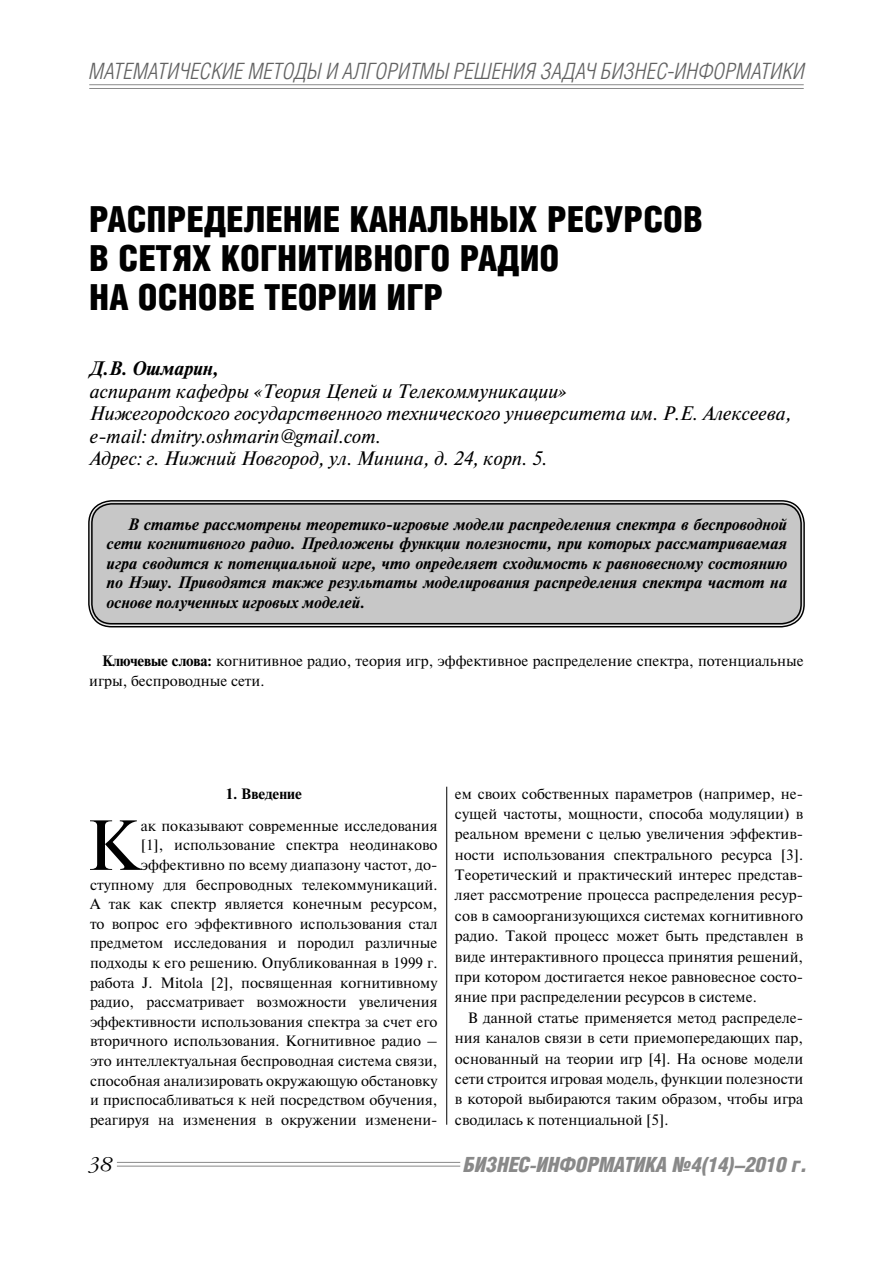
<style>
.page{position:relative;width:893px;height:1263px;background:#fff}
.page>*{position:absolute;margin:0;border:0;box-sizing:border-box;transform-origin:0 0}
.t1{font:70.65px "Newton C";color:#000}
.t2{font:900 36px/39px "Helios Cond";color:#000}
.t3{font:italic 300 22.5px "Helios Cond";letter-spacing:.01em;color:#626262}
.t4{font:italic 900 21px "Helios Cond";letter-spacing:-.01em;color:#898989}
.t5{font:italic 19.5px/22.5px "Newton C";color:#000}
.t6{font:italic 700 19.5px "Newton C";color:#000}
.t7{font:italic 300 19.5px "Garamond C";color:#000}
.t8{font:italic 700 16.5px/19.5px "Newton C";color:#000;text-align:justify}
.t9{font:15px/19.6px "Newton C";color:#000;text-align:justify}
.t10{font:700 15px "Newton C";color:#000}
.s1{font-weight:700}
</style>
<div class="page">
<hr style="left:89px;top:84px;width:715px;height:1px;background:#898989">
<hr style="left:89px;top:88px;width:715px;height:1px;background:#898989">
<hr style="left:117px;top:1162px;width:343px;height:1px;background:#898989">
<hr style="left:117px;top:1166px;width:343px;height:1px;background:#898989">
<div style="left:90px;top:502px;width:712px;height:123px;background:#c7c7c7;border-radius:21px"></div>
<div style="left:88px;top:500px;width:717px;height:127px;border:1px solid #000;border-radius:23px"></div>
<div style="left:91px;top:503px;width:711px;height:121px;border:1px solid #000;border-radius:20px"></div>
<hr style="left:446px;top:787px;width:1px;height:338px;background:#000">
<h3 class="t3" style="left:89px;top:63px;width:717px">МАТЕМАТИЧЕСКИЕ МЕТОДЫ И АЛГОРИТМЫ РЕШЕНИЯ ЗАДАЧ БИЗНЕС-ИНФОРМАТИКИ</h3>
<h2 class="t2" style="left:89px;top:203px;width:615px">РАСПРЕДЕЛЕНИЕ КАНАЛЬНЫХ РЕСУРСОВ<br>В СЕТЯХ КОГНИТИВНОГО РАДИО<br>НА ОСНОВЕ ТЕОРИИ ИГР</h2>
<h3 class="t6" style="left:89px;top:361px;width:131px">Д.В. Ошмарин,</h3>
<h3 class="t5" style="left:89px;top:382px;width:703px">аспирант кафедры «Теория Цепей и Телекоммуникации»<br>Нижегородского государственного технического университета им. Р.Е. Алексеева, е-mail: dmitry.oshmarin@gmail.com.<br>Адрес: г. Нижний Новгород, ул. Минина, д. 24, корп. 5.</h3>
<p class="t8" style="left:106px;top:516px;width:682px;text-indent:21px">В статье рассмотрены теоретико-игровые модели распределения спектра в беспроводной сети когнитивного радио. Предложены функции полезности, при которых рассматриваемая игра сводится к потенциальной игре, что определяет сходимость к равновесному состоянию по Нэшу. Приводятся также результаты моделирования распределения спектра частот на основе полученных игровых моделей.</p>
<p class="t9" style="left:89px;top:653px;width:716px;text-indent:13px"><span class="s1">Ключевые слова:</span> когнитивное радио, теория игр, эффективное распределение спектра, потенциальные игры, беспроводные сети.</p>
<p class="t10" style="left:226px;top:788px;width:78px">1. Введение</p>
<h1 class="t1" style="left:87px;top:820px;width:56px">К</h1>
<p class="t9" style="left:90px;top:817px;width:349px;text-align:right">ак показывают современные исследования<br>[1], использование спектра неодинаково эффективно по всему диапазону частот, до&shy;ступному для беспроводных телекоммуникаций.<br>А так как спектр является конечным ресурсом, то вопрос его эффективного использования стал предметом исследования и породил различные подходы к его решению. Опубликованная в 1999 г. работа J. Mitola [2], посвященная когнитивному радио, рассматривает возможности увеличения эффективности использования спектра за счет его вторичного использования. Когнитивное радио – это интеллектуальная беспроводная система связи, способная анализировать окружающую обстановку и приспосабливаться к ней посредством обучения, реагируя на изменения в окружении изменени-</p>
<p class="t9" style="left:455px;top:784px;width:350px;line-height:20.4px">ем своих собственных параметров (например, не&shy;сущей частоты, мощности, способа модуляции) в реальном времени с целью увеличения эффектив&shy;ности использования спектрального ресурса [3].<br>Теоретический и практический интерес представ&shy;ляет рассмотрение процесса распределения ресур&shy;сов в самоорганизующихся системах когнитивного радио. Такой процесс может быть представлен в виде интерактивного процесса принятия решений, при котором достигается некое равновесное состо&shy;яние при распределении ресурсов в системе.</p>
<p class="t9" style="left:455px;top:1009px;width:350px;line-height:20.4px;text-indent:13px">В данной статье применяется метод распределе&shy;ния каналов связи в сети приемопередающих пар, основанный на теории игр [ 4]. На основе модели сети строится игровая модель, функции полезности в которой выбираются таким образом, чтобы игра сводилась к потенциальной [5].</p>
<h3 class="t7" style="left:89px;top:1157px;width:25px">38</h3>
<h3 class="t4" style="left:463px;top:1157px;width:345px">БИЗНЕС-ИНФОРМАТИКА №4(14)–2010 г.</h3>
</div>
